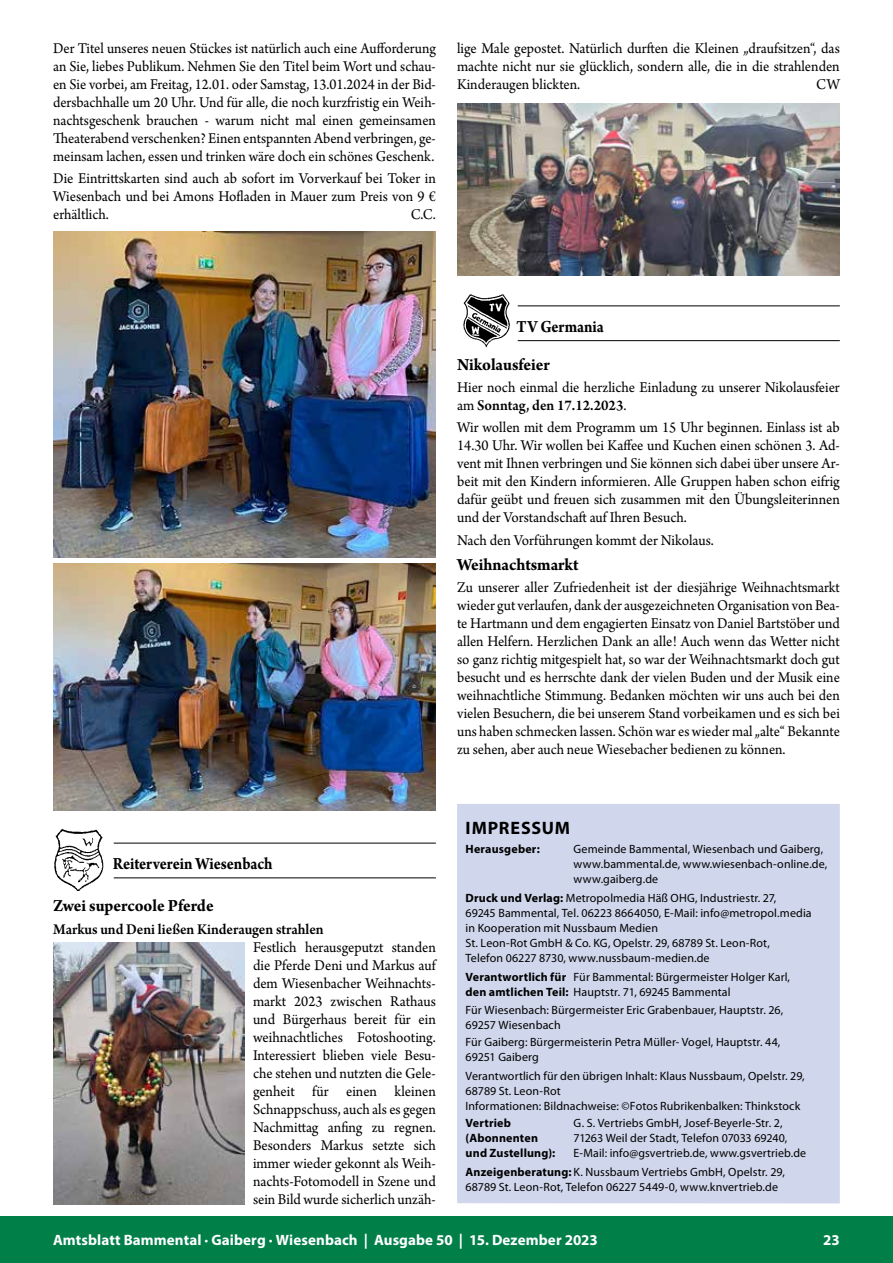
<style>
.page{position:relative;width:893px;height:1263px;background:#fff}
.page>*{position:absolute;margin:0;border:0;box-sizing:border-box;transform-origin:0 0}
.t1{font:700 18px/38px "Arno Pro";letter-spacing:-.005em;color:#000;scale:.88 1}
.t2{font:700 18px "Arno Pro";letter-spacing:-.005em;color:#000;scale:.95 1}
.t3{font:700 18px "Myriad Pro";letter-spacing:.045em;color:#000}
.t4{font:15.75px/18px "Arno Pro";color:#000;text-align:justify;scale:.95 1}
.t5{font:15.75px/18px "Arno Pro";color:#000;text-align:justify;scale:.94 1}
.t6{font:600 15.75px "Arno Pro";letter-spacing:-.005em;color:#000;scale:.95 1}
.t7{font:700 15px "Myriad Pro";letter-spacing:.005em;color:#fff}
.t8{font:12px/15px "Myriad Pro";letter-spacing:.01em;color:#000}
.t9{font:700 12px "Myriad Pro";letter-spacing:.015em;color:#000}
.s1{font-weight:600}
.s2{font-weight:700}
</style>
<div class="page">
<div style="left:0;top:1216px;width:893px;height:47px;background:#007f49"></div>
<hr style="left:114px;top:843px;width:322px;height:1px;background:#000">
<hr style="left:114px;top:877px;width:322px;height:1px;background:#000">
<img style="left:53px;top:231px;width:383px;height:326px">
<img style="left:53px;top:563px;width:383px;height:248px">
<img style="left:53px;top:943px;width:191px;height:261px">
<img style="left:54px;top:828px;width:50px;height:62px">
<hr style="left:518px;top:305px;width:322px;height:1px;background:#000">
<hr style="left:518px;top:340px;width:322px;height:1px;background:#000">
<img style="left:457px;top:103px;width:383px;height:173px">
<img style="left:463px;top:294px;width:47px;height:54px">
<div style="left:457px;top:804px;width:383px;height:399px;background:#d0d7ec"></div>
<p class="t5" style="left:53px;top:40px;width:409px">Der Titel unseres neuen Stückes ist natürlich auch eine Aufforderung an Sie, liebes Publikum. Nehmen Sie den Titel beim Wort und schau&shy;en Sie vorbei, am Freitag, 12.01. oder Samstag, 13.01.2024 in der Bid&shy;dersbachhalle um 20 Uhr. Und für alle, die noch kurzfristig ein Weih&shy;nachtsgeschenk brauchen - warum nicht mal einen gemeinsamen Theaterabend verschenken? Einen entspannten Abend verbringen, ge&shy;meinsam lachen, essen und trinken wäre doch ein schönes Geschenk.</p>
<p class="t4" style="left:53px;top:171px;width:404px">Die Eintrittskarten sind auch ab sofort im Vorverkauf bei Toker in Wiesenbach und bei Amons Hofladen in Mauer zum Preis von 9 € erhältlich.</p>
<p class="t4" style="left:411px;top:207px;width:28px">C.C.</p>
<p class="t4" style="left:457px;top:40px;width:404px">lige Male gepostet. Natürlich durften die Kleinen „draufsitzen“, das machte nicht nur sie glücklich, sondern alle, die in die strahlenden Kinderaugen blickten.</p>
<p class="t4" style="left:816px;top:76px;width:26px">CW</p>
<p class="t1" style="left:457px;top:308px;width:168px;text-indent:60px">TV Germania<br>Nikolausfeier</p>
<p class="t4" style="left:457px;top:379px;width:404px">Hier noch einmal die herzliche Einladung zu unserer Nikolausfeier am <span class="s1">Sonntag, den 17.12.2023</span>.</p>
<p class="t4" style="left:457px;top:419px;width:404px">Wir wollen mit dem Programm um 15 Uhr beginnen. Einlass ist ab 14.30 Uhr. Wir wollen bei Kaffee und Kuchen einen schönen 3. Ad&shy;vent mit Ihnen verbringen und Sie können sich dabei über unsere Ar&shy;beit mit den Kindern informieren. Alle Gruppen haben schon eifrig dafür geübt und freuen sich zusammen mit den Übungsleiterinnen und der Vorstandschaft auf Ihren Besuch.</p>
<p class="t4" style="left:457px;top:532px;width:272px">Nach den Vorführungen kommt der Nikolaus.</p>
<p class="t2" style="left:457px;top:554px;width:129px">Weihnachtsmarkt</p>
<p class="t5" style="left:457px;top:579px;width:409px">Zu unserer aller Zufriedenheit ist der diesjährige Weihnachtsmarkt wieder gut verlaufen, dank der ausgezeichneten Organisation von Bea&shy;te Hartmann und dem engagierten Einsatz von Daniel Bartstöber und allen Helfern. Herzlichen Dank an alle! Auch wenn das Wetter nicht so ganz richtig mitgespielt hat, so war der Weihnachtsmarkt doch gut besucht und es herrschte dank der vielen Buden und der Musik eine weihnachtliche Stimmung. Bedanken möchten wir uns auch bei den vielen Besuchern, die bei unserem Stand vorbeikamen und es sich bei uns haben schmecken lassen. Schön war es wieder mal „alte“ Bekannte zu sehen, aber auch neue Wiesebacher bedienen zu können.</p>
<p class="t1" style="left:113px;top:845px;width:183px">Reiterverein Wiesenbach</p>
<p class="t2" style="left:53px;top:895px;width:170px">Zwei supercoole Pferde</p>
<p class="t6" style="left:53px;top:920px;width:286px">Markus und Deni ließen Kinderaugen strahlen</p>
<p class="t4" style="left:253px;top:939px;width:194px">Festlich herausgeputzt standen die Pferde Deni und Markus auf dem Wiesenbacher Weihnachts&shy;markt 2023 zwischen Rathaus und Bürgerhaus bereit für ein weihnachtliches Fotoshooting.<br>Interessiert blieben viele Besu&shy;che stehen und nutzten die Gele&shy;genheit für einen kleinen Schnappschuss, auch als es gegen Nachmittag anfing zu regnen.<br>Besonders Markus setzte sich immer wieder gekonnt als Weih&shy;nachts-Fotomodell in Szene und sein Bild wurde sicherlich unzäh-</p>
<p class="t3" style="left:466px;top:816px;width:106px">IMPRESSUM</p>
<p class="t9" style="left:466px;top:841px;width:76px">Herausgeber:</p>
<p class="t8" style="left:574px;top:841px;width:255px">Gemeinde Bammental, Wiesenbach und Gaiberg, www.bammental.de, www.wiesenbach-online.de, www.gaiberg.de</p>
<p class="t8" style="left:466px;top:890px;width:348px"><span class="s2">Druck und Verlag:</span> Metropolmedia Häß OHG, Industriestr. 27,<br>69245 Bammental, Tel. 06223 8664050, E-Mail: info@metropol.media in Kooperation mit Nussbaum Medien<br>St. Leon-Rot GmbH &amp; Co. KG, Opelstr. 29, 68789 St. Leon-Rot,<br>Telefon 06227 8730, www.nussbaum-medien.de</p>
<p class="t8" style="left:466px;top:970px;width:326px"><span class="s2">Verantwortlich für</span> Für Bammental: Bürgermeister Holger Karl, <span class="s2">den amtlichen Teil:</span> Hauptstr. 71, 69245 Bammental</p>
<p class="t8" style="left:466px;top:1002px;width:319px">Für Wiesenbach: Bürgermeister Eric Grabenbauer, Hauptstr. 26,<br>69257 Wiesenbach</p>
<p class="t8" style="left:466px;top:1034px;width:316px">Für Gaiberg: Bürgermeisterin Petra Müller- Vogel, Hauptstr. 44,<br>69251 Gaiberg</p>
<p class="t8" style="left:466px;top:1068px;width:341px">Verantwortlich für den übrigen Inhalt: Klaus Nussbaum, Opelstr. 29,<br>68789 St. Leon-Rot<br>Informationen: Bildnachweise: ©Fotos Rubrikenbalken: Thinkstock</p>
<p class="t9" style="left:466px;top:1115px;width:47px">Vertrieb</p>
<p class="t8" style="left:574px;top:1115px;width:210px">G. S. Vertriebs GmbH, Josef-Beyerle-Str. 2,</p>
<p class="t9" style="left:466px;top:1130px;width:74px">(Abonnenten</p>
<p class="t8" style="left:574px;top:1130px;width:215px">71263 Weil der Stadt, Telefon 07033 69240,</p>
<p class="t9" style="left:466px;top:1145px;width:91px">und Zustellung):</p>
<p class="t8" style="left:466px;top:1143px;width:342px;line-height:19.2px;text-indent:108px">E-Mail: info@gsvertrieb.de, www.gsvertrieb.de<br><span class="s2">Anzeigenberatung:</span> K. Nussbaum Vertriebs GmbH, Opelstr. 29,</p>
<p class="t8" style="left:466px;top:1179px;width:314px">68789 St. Leon-Rot, Telefon 06227 5449-0, www.knvertrieb.de</p>
<p class="t7" style="left:53px;top:1230px;width:546px">Amtsblatt Bammental · Gaiberg · Wiesenbach | Ausgabe 50 | 15. Dezember 2023</p>
<p class="t7" style="left:823px;top:1230px;width:18px">23</p>
</div>
